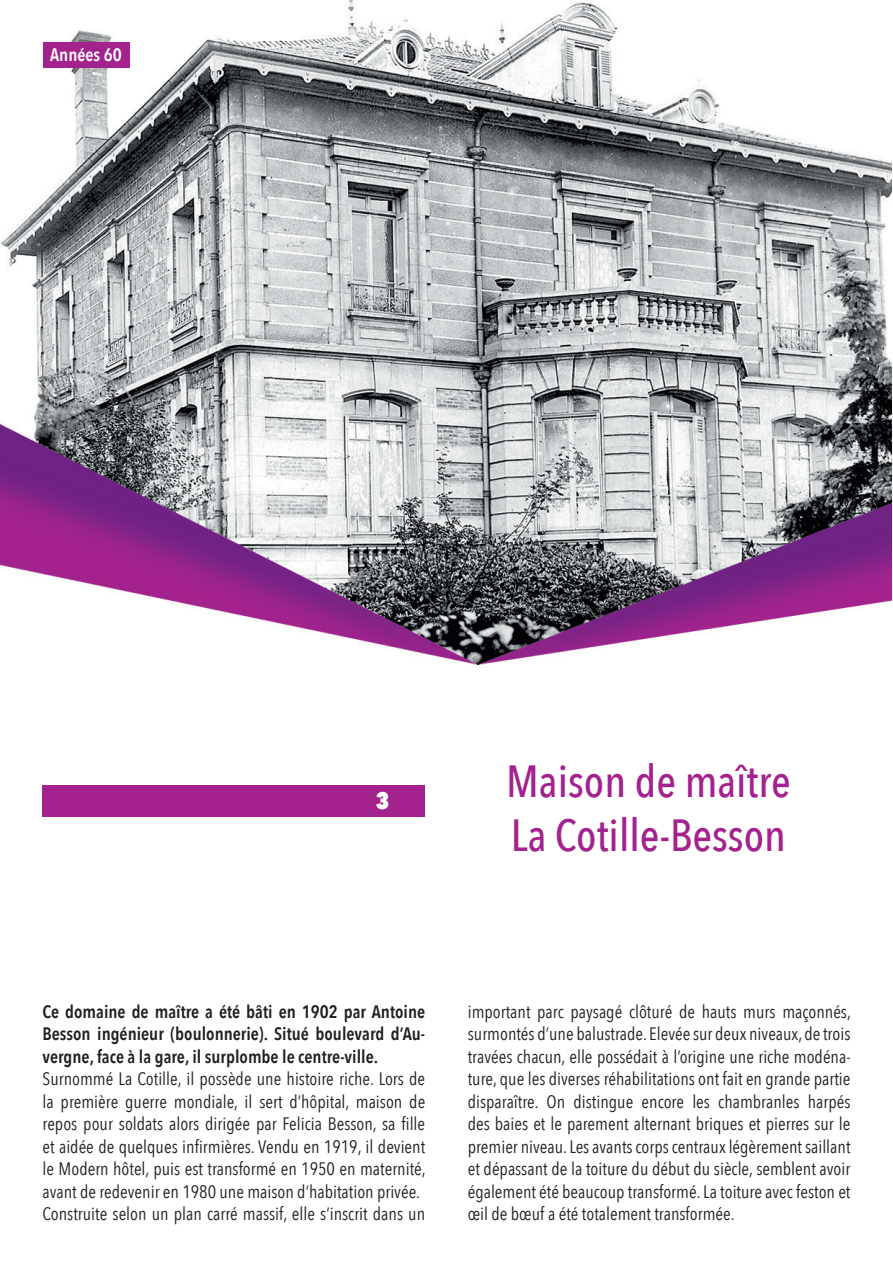
<style>
.page{position:relative;width:893px;height:1263px;background:#fff}
.page>*{position:absolute;margin:0;border:0;box-sizing:border-box;transform-origin:0 0}
.t1{font:500 45px/54px "Avenir Next Condensed";color:#a4228e}
.t2{font:800 24px "Avenir Next Condensed";color:#fff}
.t3{font:18px/22.5px "Avenir Next Condensed";color:#231f20}
.t4{font:600 18px/22.5px "Avenir Next Condensed";color:#231f20;text-align:justify}
.t5{font:600 18px "Avenir Next Condensed";color:#fff}
</style>
<div class="page">
<img style="left:0;top:0;width:891px;height:817px">
<div style="left:43px;top:785px;width:382px;height:31px;background:#a4228e"></div>
<div style="left:43px;top:43px;width:86px;height:25px;background:#a4228e"></div>
<p class="t5" style="left:50px;top:39px;width:73px">Années 60</p>
<h2 class="t2" style="left:376px;top:785px;width:15px">3</h2>
<h1 class="t1" style="left:506px;top:754px;width:286px">Maison de maître<br>La Cotille-Besson</h1>
<p class="t4" style="left:43px;top:1000px;width:384px">Ce domaine de maître a été bâti en 1902 par Antoine Besson ingénieur (boulonnerie). Situé boulevard d’Au&shy;vergne, face à la gare, il surplombe le centre-ville.</p>
<p class="t3" style="left:43px;top:1067px;width:385px">Surnommé La Cotille, il possède une histoire riche. Lors de la première guerre mondiale, il sert d’hôpital, maison de repos pour soldats alors dirigée par Felicia Besson, sa fille et aidée de quelques infirmières. Vendu en 1919, il devient le Modern hôtel, puis est transformé en 1950 en maternité, avant de redevenir en 1980 une maison d’habitation privée.<br>Construite selon un plan carré massif, elle s’inscrit dans un</p>
<p class="t3" style="left:468px;top:999px;width:385px;text-align:justify">important parc paysagé clôturé de hauts murs maçonnés, surmontés d’une balustrade. Elevée sur deux niveaux, de trois travées chacun, elle possédait à l’origine une riche modéna&shy;ture, que les diverses réhabilitations ont fait en grande partie disparaître. On distingue encore les chambranles harpés des baies et le parement alternant briques et pierres sur le premier niveau. Les avants corps centraux légèrement saillant et dépassant de la toiture du début du siècle, semblent avoir également été beaucoup transformé. La toiture avec feston et œil de bœuf a été totalement transformée.</p>
</div>
